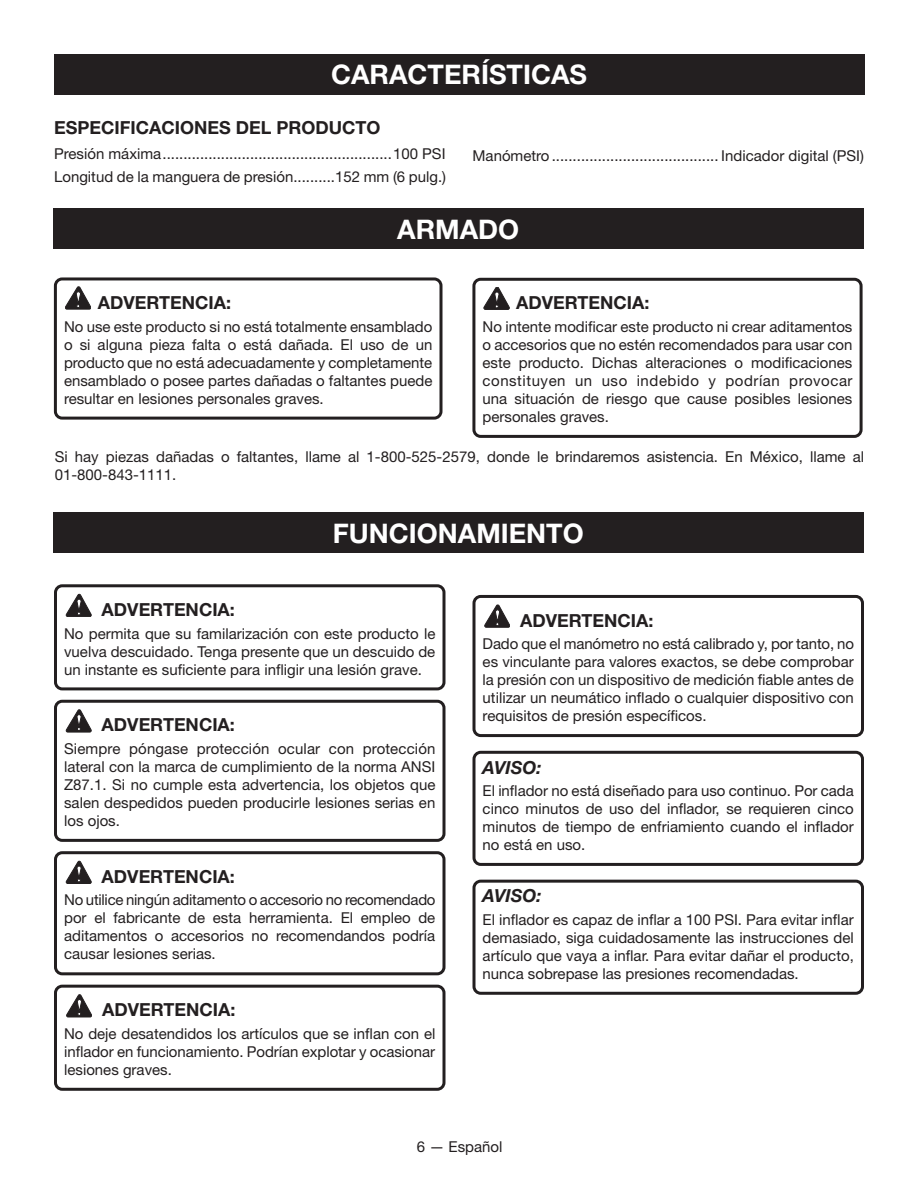
<style>
.page{position:relative;width:918px;height:1188px;background:#fff}
.page>*{position:absolute;margin:0;border:0;box-sizing:border-box;transform-origin:0 0}
.HEADING{font:700 27px "Helvetica Neue LT Std";color:#fff}
.Warning{font:700 18px "Helvetica Neue LT Std";color:#231f20}
.Heading_2_no_space{font:700 18px "Helvetica Neue LT Std";color:#231f20}
.Notice{font:italic 700 18px "Helvetica Neue LT Std";color:#231f20}
.Warning_text{font:15px/18px "Helvetica Neue LT Std";color:#231f20;text-align:justify}
.Notice_text{font:15px/18px "Helvetica Neue LT Std";color:#231f20;text-align:justify}
.Body_text{font:15px/18px "Helvetica Neue LT Std";color:#231f20}
</style>
<div class="page">
<div style="left:54px;top:54px;width:811px;height:40px;background:#231f20"></div>
<div style="left:53px;top:209px;width:811px;height:40px;background:#231f20"></div>
<div style="left:54px;top:277px;width:388px;height:143px;border:3px solid #231f20;border-radius:7px"></div>
<svg style="left:65px;top:287px;width:26px;height:22px"></svg>
<div style="left:472px;top:278px;width:391px;height:160px;border:3px solid #231f20;border-radius:7px"></div>
<svg style="left:484px;top:287px;width:25px;height:22px"></svg>
<div style="left:53px;top:513px;width:811px;height:40px;background:#231f20"></div>
<div style="left:54px;top:584px;width:392px;height:106px;border:3px solid #231f20;border-radius:7px"></div>
<div style="left:54px;top:700px;width:392px;height:142px;border:3px solid #231f20;border-radius:7px"></div>
<div style="left:54px;top:851px;width:392px;height:124px;border:3px solid #231f20;border-radius:7px"></div>
<div style="left:54px;top:985px;width:392px;height:106px;border:3px solid #231f20;border-radius:7px"></div>
<svg style="left:66px;top:594px;width:25px;height:23px"></svg>
<svg style="left:66px;top:710px;width:25px;height:22px"></svg>
<svg style="left:66px;top:861px;width:25px;height:23px"></svg>
<svg style="left:67px;top:995px;width:25px;height:22px"></svg>
<div style="left:472px;top:595px;width:392px;height:142px;border:3px solid #231f20;border-radius:7px"></div>
<div style="left:472px;top:751px;width:392px;height:115px;border:3px solid #231f20;border-radius:7px"></div>
<div style="left:472px;top:880px;width:392px;height:115px;border:3px solid #231f20;border-radius:7px"></div>
<svg style="left:485px;top:605px;width:25px;height:22px"></svg>
<p class="HEADING" style="left:331px;top:58px;width:257px">CARACTERÍSTICAS</p>
<p class="Heading_2_no_space" style="left:54px;top:117px;width:328px">ESPECIFICACIONES DEL PRODUCTO</p>
<p class="Warning_text" style="left:54px;top:145px;width:393px">Presión máxima.......................................................100 PSI</p>
<p class="Warning_text" style="left:54px;top:167px;width:394px">Longitud de la manguera de presión..........152 mm (6 pulg.)</p>
<p class="Warning_text" style="left:473px;top:146px;width:393px">Manómetro ........................................ Indicador digital (PSI)</p>
<p class="HEADING" style="left:397px;top:212px;width:123px">ARMADO</p>
<p class="Warning" style="left:98px;top:292px;width:135px">ADVERTENCIA:</p>
<p class="Warning_text" style="left:64px;top:317px;width:370px">No use este producto si no está totalmente ensamblado o si alguna pieza falta o está dañada. El uso de un producto que no está adecuadamente y completamente ensamblado o posee partes dañadas o faltantes puede resultar en lesiones personales graves.</p>
<p class="Warning" style="left:516px;top:292px;width:135px">ADVERTENCIA:</p>
<p class="Warning_text" style="left:483px;top:317px;width:372px">No intente modificar este producto ni crear aditamentos o accesorios que no estén recomendados para usar con este producto. Dichas alteraciones o modificaciones constituyen un uso indebido y podrían provocar una situación de riesgo que cause posibles lesiones personales graves.</p>
<p class="Body_text" style="left:55px;top:447px;width:811px">Si hay piezas dañadas o faltantes, llame al 1-800-525-2579, donde le brindaremos asistencia. En México, llame al<br>01-800-843-1111.</p>
<p class="HEADING" style="left:333px;top:516px;width:252px">FUNCIONAMIENTO</p>
<p class="Warning" style="left:102px;top:598px;width:135px">ADVERTENCIA:</p>
<p class="Warning_text" style="left:64px;top:624px;width:373px">No permita que su familarización con este producto le vuelva descuidado. Tenga presente que un descuido de un instante es suficiente para infligir una lesión grave.</p>
<p class="Warning" style="left:102px;top:714px;width:135px">ADVERTENCIA:</p>
<p class="Warning_text" style="left:64px;top:739px;width:373px">Siempre póngase protección ocular con protección lateral con la marca de cumplimiento de la norma ANSI Z87.1. Si no cumple esta advertencia, los objetos que salen despedidos pueden producirle lesiones serias en los ojos.</p>
<p class="Warning" style="left:102px;top:865px;width:135px">ADVERTENCIA:</p>
<p class="Warning_text" style="left:64px;top:891px;width:373px">No utilice ningún aditamento o accesorio no recomendado por el fabricante de esta herramienta. El empleo de aditamentos o accesorios no recomendandos podría causar lesiones serias.</p>
<p class="Warning" style="left:102px;top:999px;width:135px">ADVERTENCIA:</p>
<p class="Warning_text" style="left:64px;top:1024px;width:373px">No deje desatendidos los artículos que se inflan con el inflador en funcionamiento. Podrían explotar y ocasionar lesiones graves.</p>
<p class="Warning" style="left:520px;top:609px;width:135px">ADVERTENCIA:</p>
<p class="Warning_text" style="left:483px;top:635px;width:373px">Dado que el manómetro no está calibrado y, por tanto, no es vinculante para valores exactos, se debe comprobar la presión con un dispositivo de medición fiable antes de utilizar un neumático inflado o cualquier dispositivo con requisitos de presión específicos.</p>
<p class="Notice" style="left:483px;top:756px;width:61px">AVISO:</p>
<p class="Notice_text" style="left:483px;top:781px;width:373px">El inflador no está diseñado para uso continuo. Por cada cinco minutos de uso del inflador, se requieren cinco minutos de tiempo de enfriamiento cuando el inflador no está en uso.</p>
<p class="Notice" style="left:483px;top:885px;width:61px">AVISO:</p>
<p class="Notice_text" style="left:483px;top:910px;width:373px">El inflador es capaz de inflar a 100 PSI. Para evitar inflar demasiado, siga cuidadosamente las instrucciones del artículo que vaya a inflar. Para evitar dañar el producto, nunca sobrepase las presiones recomendadas.</p>
<p class="Warning_text" style="left:417px;top:1138px;width:87px">6 — Español</p>
</div>
